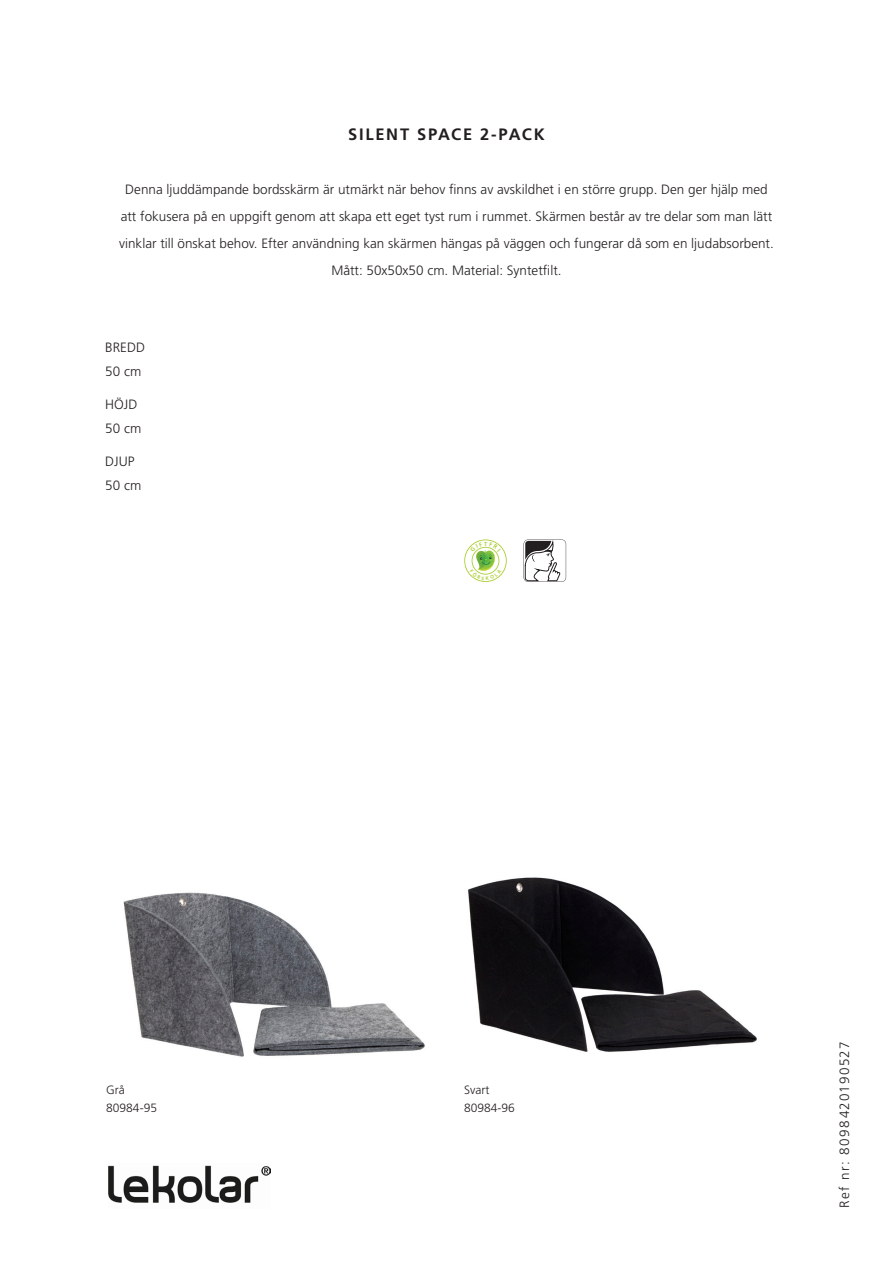
<style>
.page{position:relative;width:893px;height:1263px;background:#fff}
.page>*{position:absolute;margin:0;border:0;box-sizing:border-box;transform-origin:0 0}
.SeriesNameSid2{font:700 16.5px "Frutiger LT";letter-spacing:.105em;color:#231f20}
.ProdDescrSid2{font:300 13.5px/27px "Frutiger LT";color:#231f20;text-align:center}
.ItemData{font:300 13.5px/24px "Frutiger LT";color:#231f20}
.Refnr{font:300 13.5px "Frutiger LT";letter-spacing:.1em;color:#231f20}
.kofigColor{font:300 12px/18px "Frutiger LT";color:#231f20}
</style>
<div class="page">
<img style="left:108px;top:1165px;width:162px;height:38px">
<svg style="left:524px;top:539px;width:42px;height:43px"></svg>
<img style="left:123px;top:892px;width:302px;height:165px">
<img style="left:468px;top:877px;width:289px;height:175px">
<svg style="left:464px;top:539px;width:43px;height:43px"></svg>
<p class="SeriesNameSid2" style="left:348px;top:125px;width:198px">SILENT SPACE 2-PACK</p>
<p class="ProdDescrSid2" style="left:119px;top:176px;width:656px">Denna ljuddämpande bordsskärm är utmärkt när behov finns av avskildhet i en större grupp. Den ger hjälp med att fokusera på en uppgift genom att skapa ett eget tyst rum i rummet. Skärmen består av tre delar som man lätt vinklar till önskat behov. Efter användning kan skärmen hängas på väggen och fungerar då som en ljudabsorbent.<br>Mått: 50x50x50 cm. Material: Syntetfilt.</p>
<p class="ItemData" style="left:105px;top:336px;width:41px">BREDD<br>50 cm</p>
<p class="ItemData" style="left:105px;top:393px;width:38px">HÖJD<br>50 cm</p>
<p class="ItemData" style="left:105px;top:450px;width:38px">DJUP<br>50 cm</p>
<p class="kofigColor" style="left:106px;top:1081px;width:52px">Grå<br>80984-95</p>
<p class="kofigColor" style="left:464px;top:1081px;width:52px">Svart<br>80984-96</p>
<p class="Refnr" style="left:837px;top:1208px;width:168px;rotate:-90deg">Ref nr: 8098420190527</p>
</div>
